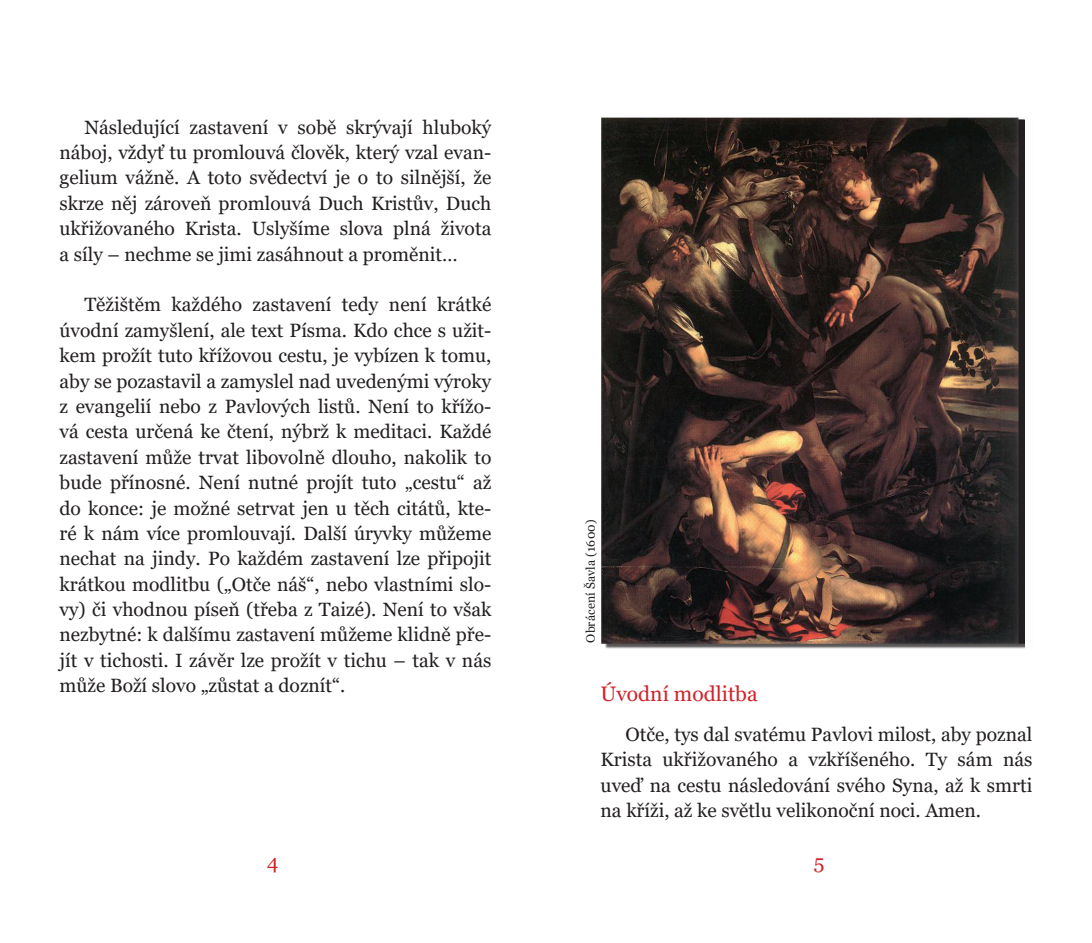
<style>
.page{position:relative;width:1092px;height:943px;background:#fff}
.page>*{position:absolute;margin:0;border:0;box-sizing:border-box;transform-origin:0 0}
.Podtitul{font:21px "Georgia";color:#d1232a}
.t1{font:20.12px "Georgia";color:#d1232a}
.Hlavní_text{font:19.25px/25.4px "Georgia";color:#231f20;text-align:justify}
.Název_obrázu{font:12.25px "Georgia";letter-spacing:.01em;color:#231f20}
</style>
<div class="page">
<img style="left:601px;top:117px;width:424px;height:532px">
<p class="Hlavní_text" style="left:60px;top:115px;width:433px;text-indent:25px">Následující zastavení v sobě skrývají hluboký náboj, vždyť tu promlouvá člověk, který vzal evan&shy;gelium vážně. A toto svědectví je o to silnější, že skrze něj zároveň promlouvá Duch Kristův, Duch ukřižovaného Krista. Uslyšíme slova plná života a síly – nechme se jimi zasáhnout a proměnit…</p>
<p class="Hlavní_text" style="left:60px;top:292px;width:433px;text-indent:25px">Těžištěm každého zastavení tedy není krátké úvodní zamyšlení, ale text Písma. Kdo chce s užit&shy;kem prožít tuto křížovou cestu, je vybízen k tomu, aby se pozastavil a zamyslel nad uvedenými výroky z evangelií nebo z Pavlových listů. Není to křížo&shy;vá cesta určená ke čtení, nýbrž k meditaci. Každé zastavení může trvat libovolně dlouho, nakolik to bude přínosné. Není nutné projít tuto „cestu“ až do konce: je možné setrvat jen u těch citátů, kte&shy;ré k nám více promlouvají. Další úryvky můžeme nechat na jindy. Po každém zastavení lze připojit krátkou modlitbu („Otče náš“, nebo vlastními slo&shy;vy) či vhodnou píseň (třeba z Taizé). Není to však nezbytné: k dalšímu zastavení můžeme klidně pře&shy;jít v tichosti. I závěr lze prožít v tichu – tak v nás může Boží slovo „zůstat a doznít“.</p>
<p class="Název_obrázu" style="left:583px;top:642px;width:125px;rotate:-90deg">Obrácení Šavla (1600)</p>
<p class="Podtitul" style="left:600px;top:681px;width:158px">Úvodní modlitba</p>
<p class="Hlavní_text" style="left:600px;top:722px;width:433px;text-indent:25px">Otče, tys dal svatému Pavlovi milost, aby poznal Krista ukřižovaného a vzkříšeného. Ty sám nás uveď na cestu následování svého Syna, až k smrti na kříži, až ke světlu velikonoční noci. Amen.</p>
<p class="t1" style="left:267px;top:849px;width:13px">4</p>
<p class="t1" style="left:813px;top:849px;width:12px">5</p>
</div>
